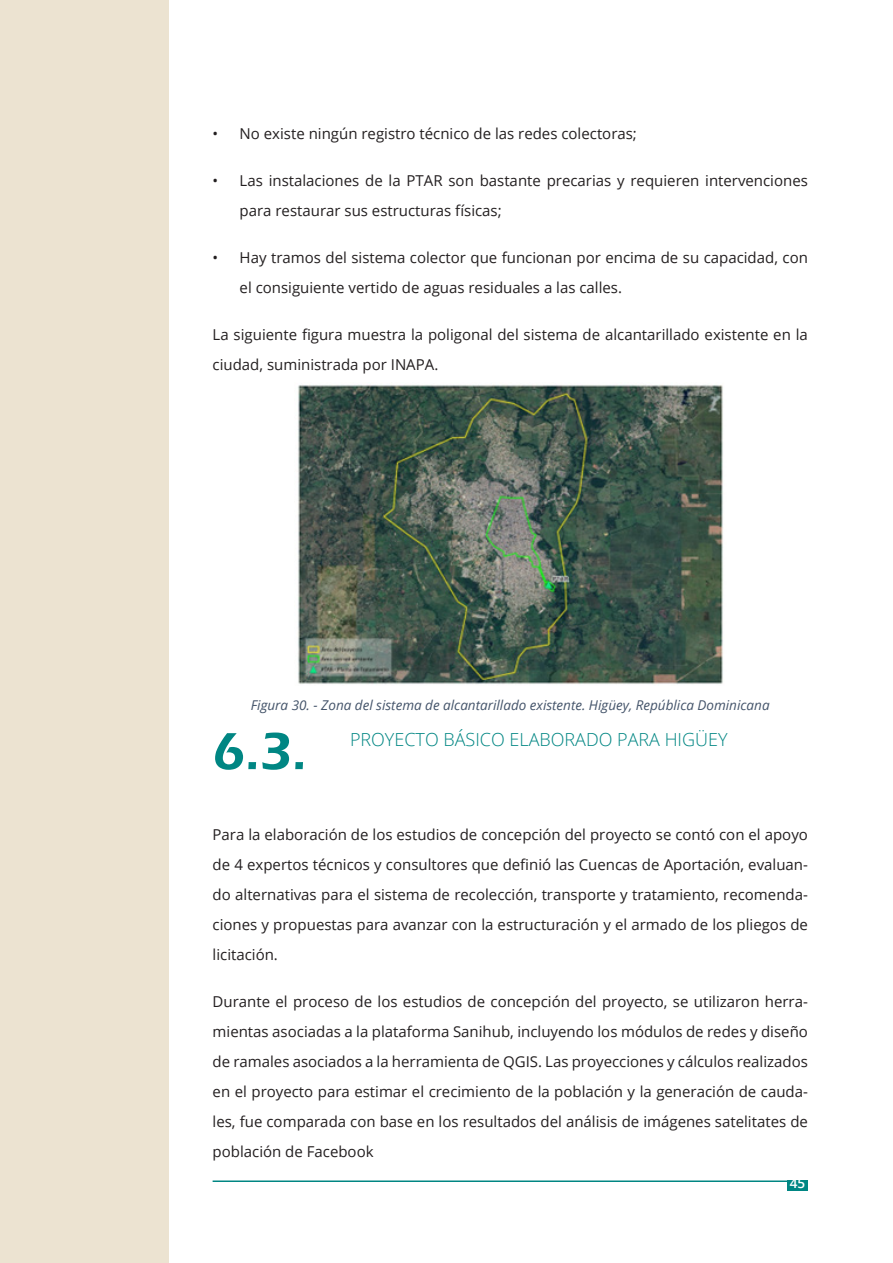
<style>
.page{position:relative;width:893px;height:1263px;background:#fff}
.page>*{position:absolute;margin:0;border:0;box-sizing:border-box;transform-origin:0 0}
.NUMERO_SUBCAPITULOS{font:600 54px "Eras ITC";color:#008683}
.TEXTO_SUBCAPITULOS{font:300 18px "Open Sans";color:#008683}
.TEXTO_CORRIDO{font:15px/30px "Open Sans";color:#231f20}
.TEXTO_FIGURAS{font:italic 13.5px "Open Sans";color:#44546a}
.t1{font:600 13.5px "Open Sans";color:#fff}
</style>
<div class="page">
<div style="left:0;top:0;width:169px;height:1263px;background:#ece3d1"></div>
<div style="left:787px;top:1180px;width:21px;height:11px;background:#008683"></div>
<hr style="left:213px;top:1180px;width:574px;height:2px;background:#008683">
<img style="left:298px;top:385px;width:425px;height:299px">
<p class="TEXTO_CORRIDO" style="left:213px;top:118px;width:426px">• No existe ningún registro técnico de las redes colectoras;</p>
<p class="TEXTO_CORRIDO" style="left:240px;top:165px;width:570px;text-indent:-27px">• Las instalaciones de la PTAR son bastante precarias y requieren intervenciones para restaurar sus estructuras físicas;</p>
<p class="TEXTO_CORRIDO" style="left:240px;top:242px;width:570px;text-indent:-27px">• Hay tramos del sistema colector que funcionan por encima de su capacidad, con el consiguiente vertido de aguas residuales a las calles.</p>
<p class="TEXTO_CORRIDO" style="left:213px;top:319px;width:597px">La siguiente figura muestra la poligonal del sistema de alcantarillado existente en la ciudad, suministrada por INAPA.</p>
<p class="TEXTO_FIGURAS" style="left:251px;top:696px;width:520px">Figura 30. - Zona del sistema de alcantarillado existente. Higüey, República Dominicana</p>
<p class="TEXTO_SUBCAPITULOS" style="left:350px;top:727px;width:379px">PROYECTO BÁSICO ELABORADO PARA HIGÜEY</p>
<p class="NUMERO_SUBCAPITULOS" style="left:213px;top:721px;width:95px">6.3.</p>
<p class="TEXTO_CORRIDO" style="left:213px;top:819px;width:597px;text-align:justify">Para la elaboración de los estudios de concepción del proyecto se contó con el apoyo de 4 expertos técnicos y consultores que definió las Cuencas de Aportación, evaluan&shy;do alternativas para el sistema de recolección, transporte y tratamiento, recomenda&shy;ciones y propuestas para avanzar con la estructuración y el armado de los pliegos de licitación.</p>
<p class="TEXTO_CORRIDO" style="left:213px;top:986px;width:597px;text-align:justify">Durante el proceso de los estudios de concepción del proyecto, se utilizaron herra&shy;mientas asociadas a la plataforma Sanihub, incluyendo los módulos de redes y diseño de ramales asociados a la herramienta de QGIS. Las proyecciones y cálculos realizados en el proyecto para estimar el crecimiento de la población y la generación de cauda&shy;les, fue comparada con base en los resultados del análisis de imágenes satelitates de población de Facebook</p>
<p class="t1" style="left:790px;top:1174px;width:17px">45</p>
</div>
